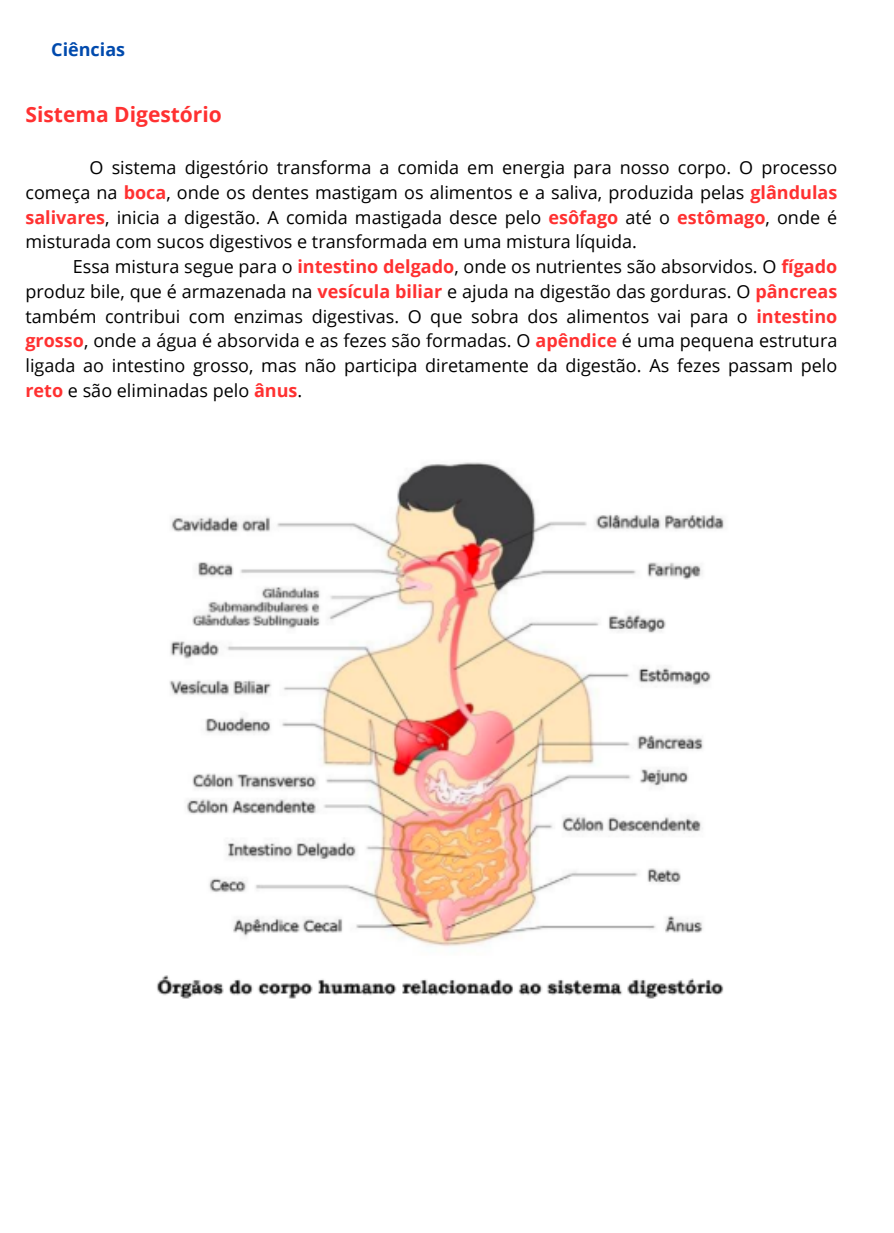
<style>
.page{position:relative;width:894px;height:1233px;background:#fff}
.page>*{position:absolute;margin:0;border:0;box-sizing:border-box;transform-origin:0 0}
.t1{font:700 21px "Open Sans";color:#ff3131}
.t2{font:18px/24.8px "Open Sans";color:#000;text-align:justify}
.t3{font:700 18px "Open Sans";color:#004aad}
.s1{font-weight:700;color:#ff3131}
</style>
<div class="page">
<img style="left:156px;top:462px;width:568px;height:537px">
<p class="t3" style="left:51px;top:37px;width:75px">Ciências</p>
<p class="t1" style="left:25px;top:100px;width:198px">Sistema Digestório</p>
<p class="t2" style="left:25px;top:155px;width:813px;text-indent:64px">O sistema digestório transforma a comida em energia para nosso corpo. O processo começa na <span class="s1">boca</span>, onde os dentes mastigam os alimentos e a saliva, produzida pelas <span class="s1">glândulas salivares</span>, inicia a digestão. A comida mastigada desce pelo <span class="s1">esôfago</span> até o <span class="s1">estômago</span>, onde é misturada com sucos digestivos e transformada em uma mistura líquida.</p>
<p class="t2" style="left:25px;top:254px;width:813px;text-indent:47px">Essa mistura segue para o <span class="s1">intestino delgado</span>, onde os nutrientes são absorvidos. O <span class="s1">fígado </span>produz bile, que é armazenada na <span class="s1">vesícula biliar</span> e ajuda na digestão das gorduras. O <span class="s1">pâncreas </span>também contribui com enzimas digestivas. O que sobra dos alimentos vai para o <span class="s1">intestino grosso</span>, onde a água é absorvida e as fezes são formadas. O <span class="s1">apêndice</span> é uma pequena estrutura ligada ao intestino grosso, mas não participa diretamente da digestão. As fezes passam pelo <span class="s1">reto</span> e são eliminadas pelo <span class="s1">ânus</span>.</p>
</div>
